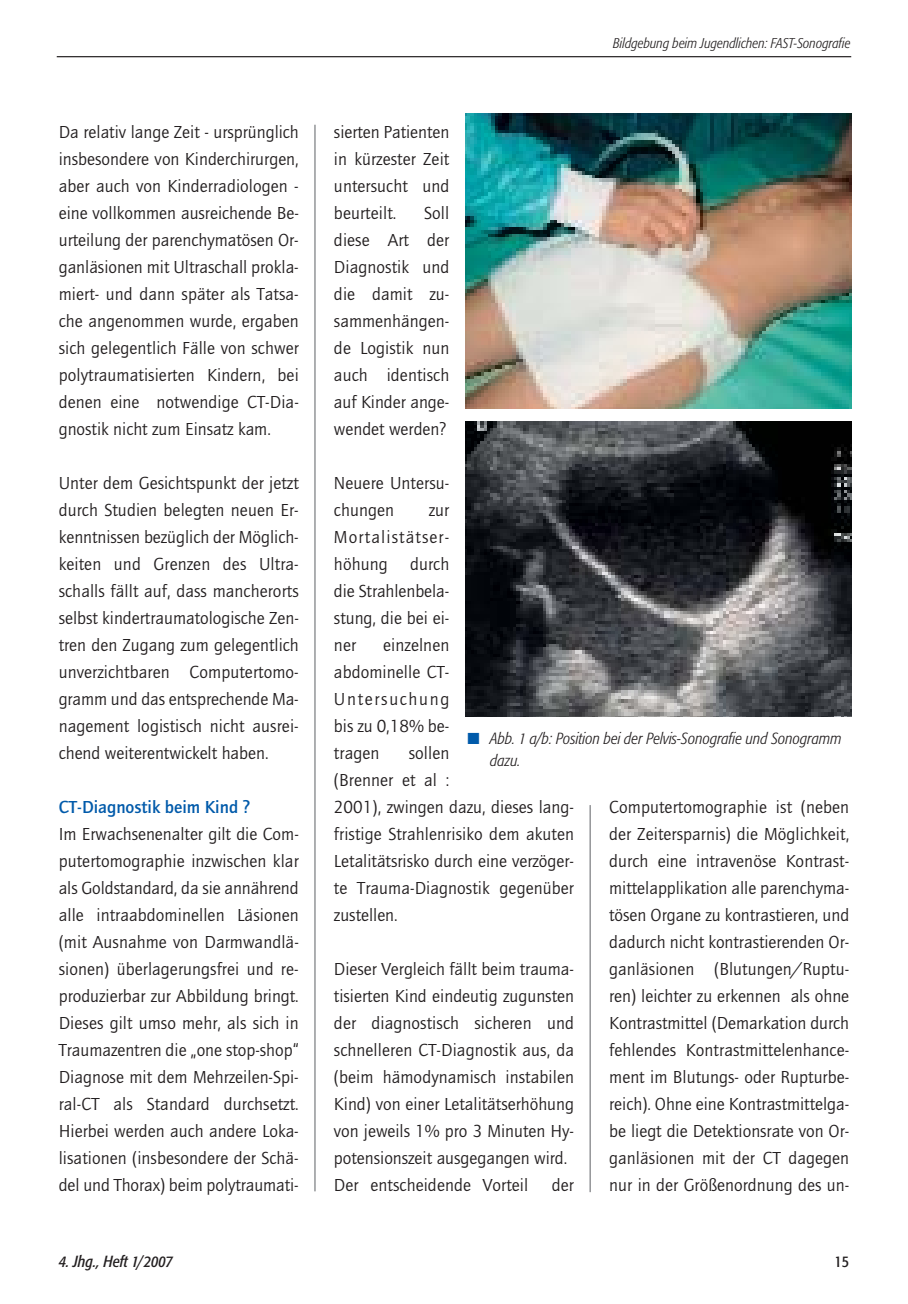
<style>
.page{position:relative;width:908px;height:1304px;background:#fff}
.page>*{position:absolute;margin:0;border:0;box-sizing:border-box;transform-origin:0 0}
.t1{font:18px/27px "Quay";letter-spacing:.005em;color:#231f20;text-align:justify}
.t2{font:700 18px "Quay";color:#005aaa}
.t3{font:italic 300 condensed 16px/22px "Formata";color:#231f20}
.t4{font:italic condensed 16px "Formata";color:#231f20}
.t5{font:condensed 16px "Formata";color:#231f20}
.t6{font:italic 300 condensed 14px "Formata";color:#231f20}
.s1{color:#005aaa}
</style>
<div class="page">
<hr style="left:57px;top:56px;width:793px;height:1px;background:#231f20">
<hr style="left:314px;top:125px;width:1px;height:1066px;background:#939598">
<hr style="left:589px;top:805px;width:1px;height:387px;background:#939598">
<img style="left:465px;top:421px;width:385px;height:295px">
<img style="left:465px;top:113px;width:385px;height:295px">
<p class="t1" style="left:59px;top:120px;width:241px">Da relativ lange Zeit - ursprünglich insbesondere von Kinderchirurgen, aber auch von Kinderradiologen - eine vollkommen ausreichende Be&shy;urteilung der parenchymatösen Or&shy;ganläsionen mit Ultraschall prokla&shy;miert- und dann später als Tatsa&shy;che angenommen wurde, ergaben sich gelegentlich Fälle von schwer polytraumatisierten Kindern, bei denen eine notwendige CT-Dia&shy;gnostik nicht zum Einsatz kam.</p>
<p class="t1" style="left:59px;top:471px;width:241px">Unter dem Gesichtspunkt der jetzt durch Studien belegten neuen Er&shy;kenntnissen bezüglich der Möglich&shy;keiten und Grenzen des Ultra&shy;schalls fällt auf, dass mancherorts selbst kindertraumatologische Zen&shy;tren den Zugang zum gelegentlich unverzichtbaren Computertomo&shy;gramm und das entsprechende Ma&shy;nagement logistisch nicht ausrei&shy;chend weiterentwickelt haben.</p>
<p class="t2" style="left:59px;top:800px;width:193px">CT-Diagnostik beim Kind ?</p>
<p class="t1" style="left:59px;top:822px;width:241px">Im Erwachsenenalter gilt die Com&shy;putertomographie inzwischen klar als Goldstandard, da sie annährend alle intraabdominellen Läsionen (mit Ausnahme von Darmwandlä&shy;sionen) überlagerungsfrei und re&shy;produzierbar zur Abbildung bringt.<br>Dieses gilt umso mehr, als sich in Traumazentren die „one stop-shop“ Diagnose mit dem Mehrzeilen-Spi&shy;ral-CT als Standard durchsetzt.<br>Hierbei werden auch andere Loka&shy;lisationen (insbesondere der Schä&shy;del und Thorax) beim polytraumati-</p>
<p class="t1" style="left:334px;top:120px;width:117px">sierten Patienten in kürzester Zeit untersucht und beurteilt.</p>
<p class="t1" style="left:334px;top:201px;width:117px;text-indent:90px">Soll diese Art der Diagnostik und die damit zu&shy;sammenhängen&shy;de Logistik nun auch identisch auf Kinder ange&shy;wendet werden?</p>
<p class="t6" style="left:613px;top:38px;width:239px">Bildgebung beim Jugendlichen: FAST-Sonografie</p>
<p class="t1" style="left:334px;top:471px;width:117px">Neuere Untersu&shy;chungen</p>
<p class="t1" style="left:334px;top:498px;width:117px;text-indent:95px">zur Mortalistätser&shy;höhung durch die Strahlenbela&shy;stung, die bei ei&shy;ner</p>
<p class="t1" style="left:334px;top:633px;width:117px;text-indent:49px">einzelnen abdominelle CT-Untersuchung bis zu 0,18% be&shy;tragen</p>
<p class="t3" style="left:490px;top:728px;width:353px;text-indent:-23px"><span class="s1">■</span> Abb. 1 a/b: Position bei der Pelvis-Sonografie und Sonogramm dazu.</p>
<p class="t1" style="left:334px;top:741px;width:241px;text-align:left;text-indent:75px">sollen<br>(Brenner et al :<br>2001), zwingen dazu, dieses lang&shy;fristige Strahlenrisiko dem akuten<br>Letalitätsrisko durch eine verzöger&shy;te Trauma-Diagnostik gegenüber zustellen.</p>
<p class="t1" style="left:609px;top:795px;width:241px">Computertomographie ist (neben der Zeitersparnis) die Möglichkeit, durch eine intravenöse Kontrast&shy;mittelapplikation alle parenchyma&shy;tösen Organe zu kontrastieren, und dadurch nicht kontrastierenden Or&shy;ganläsionen (Blutungen/Ruptu&shy;ren) leichter zu erkennen als ohne Kontrastmittel (Demarkation durch fehlendes Kontrastmittelenhance&shy;ment im Blutungs- oder Rupturbe&shy;reich). Ohne eine Kontrastmittelga&shy;be liegt die Detektionsrate von Or&shy;ganläsionen mit der CT dagegen nur in der Größenordnung des un-</p>
<p class="t1" style="left:334px;top:957px;width:241px;text-align:left">Dieser Vergleich fällt beim trauma&shy;tisierten Kind eindeutig zugunsten der diagnostisch sicheren und schnelleren CT-Diagnostik aus, da (beim hämodynamisch instabilen Kind) von einer Letalitätserhöhung von jeweils 1% pro 3 Minuten Hy&shy;potensionszeit ausgegangen wird.<br>Der entscheidende Vorteil</p>
<p class="t1" style="left:551px;top:1173px;width:24px">der</p>
<p class="t4" style="left:59px;top:1255px;width:116px">4. Jhg., Heft 1/2007</p>
<p class="t5" style="left:834px;top:1255px;width:16px">15</p>
</div>
